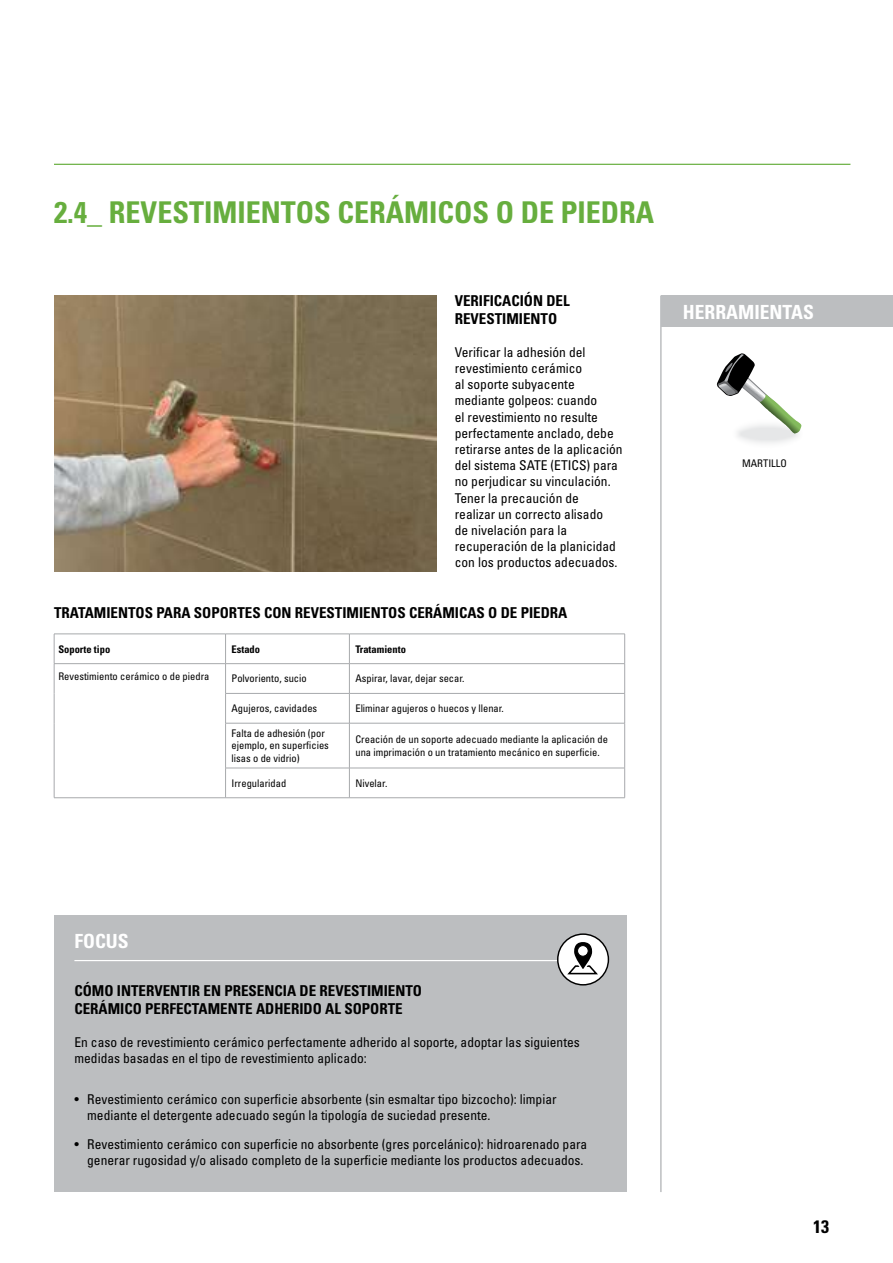
<style>
.page{position:relative;width:893px;height:1263px;background:#fff}
.page>*{position:absolute;margin:0;border:0;box-sizing:border-box;transform-origin:0 0}
.t1{font:700 condensed 30px "Univers LT Std";color:#67ae3e}
.t2{font:700 condensed 19.5px "Univers LT Std";color:#fff}
.t3{font:700 condensed 18px "Univers LT Std";color:#000}
.t4{font:700 condensed 15px/18px "Univers LT Std";color:#000}
.t5{font:condensed 13.5px/16.2px "Univers LT Std";color:#000}
.t6{font:condensed 10.5px/12.6px "Univers LT Std";color:#000}
.t7{font:700 condensed 10.5px "Univers LT Std";color:#000}
</style>
<div class="page">
<hr style="left:54px;top:164px;width:796px;height:1px;background:#67ae3e">
<img style="left:54px;top:296px;width:383px;height:276px">
<div style="left:732px;top:419px;width:72px;height:29px;background:#f2f2f3;border-radius:50%"></div>
<svg style="left:716px;top:353px;width:85px;height:81px"></svg>
<hr style="left:54px;top:634px;width:172px;height:1px;background:#a7a9ac">
<hr style="left:226px;top:634px;width:123px;height:1px;background:#a7a9ac">
<hr style="left:349px;top:634px;width:276px;height:1px;background:#a7a9ac">
<hr style="left:54px;top:663px;width:172px;height:1px;background:#a7a9ac">
<svg style="left:54px;top:634px;width:1px;height:59px"></svg>
<hr style="left:226px;top:663px;width:123px;height:1px;background:#a7a9ac">
<svg style="left:225px;top:635px;width:1px;height:58px"></svg>
<hr style="left:349px;top:663px;width:276px;height:1px;background:#a7a9ac">
<svg style="left:349px;top:635px;width:1px;height:58px"></svg>
<svg style="left:624px;top:634px;width:1px;height:59px"></svg>
<hr style="left:54px;top:693px;width:1px;height:30px;background:#a7a9ac">
<hr style="left:225px;top:693px;width:124px;height:1px;background:#a7a9ac">
<hr style="left:225px;top:693px;width:1px;height:30px;background:#a7a9ac">
<hr style="left:349px;top:693px;width:276px;height:1px;background:#a7a9ac">
<hr style="left:349px;top:693px;width:1px;height:30px;background:#a7a9ac">
<hr style="left:624px;top:693px;width:1px;height:30px;background:#a7a9ac">
<hr style="left:54px;top:723px;width:1px;height:45px;background:#a7a9ac">
<hr style="left:225px;top:723px;width:124px;height:1px;background:#a7a9ac">
<hr style="left:225px;top:723px;width:1px;height:45px;background:#a7a9ac">
<hr style="left:349px;top:723px;width:276px;height:1px;background:#a7a9ac">
<hr style="left:349px;top:723px;width:1px;height:45px;background:#a7a9ac">
<hr style="left:624px;top:723px;width:1px;height:45px;background:#a7a9ac">
<hr style="left:54px;top:768px;width:1px;height:30px;background:#a7a9ac">
<hr style="left:225px;top:768px;width:124px;height:1px;background:#a7a9ac">
<hr style="left:225px;top:768px;width:1px;height:30px;background:#a7a9ac">
<hr style="left:349px;top:768px;width:276px;height:1px;background:#a7a9ac">
<hr style="left:349px;top:768px;width:1px;height:30px;background:#a7a9ac">
<hr style="left:624px;top:768px;width:1px;height:30px;background:#a7a9ac">
<hr style="left:54px;top:797px;width:172px;height:1px;background:#a7a9ac">
<hr style="left:226px;top:797px;width:123px;height:1px;background:#a7a9ac">
<hr style="left:349px;top:797px;width:276px;height:1px;background:#a7a9ac">
<div style="left:54px;top:916px;width:573px;height:276px;background:#bcbec0"></div>
<hr style="left:74px;top:960px;width:532px;height:1px;background:#fff">
<svg style="left:558px;top:934px;width:50px;height:51px"></svg>
<div style="left:557px;top:933px;width:52px;height:52px;border:1px solid #000;border-radius:50%"></div>
<svg style="left:566px;top:939px;width:34px;height:36px"></svg>
<div style="left:578px;top:945px;width:10px;height:11px;background:#fff;border-radius:50%"></div>
<div style="left:577px;top:945px;width:11px;height:11px;border:1px solid #000;border-radius:50%"></div>
<div style="left:662px;top:296px;width:231px;height:31px;background:#bcbec0"></div>
<hr style="left:660px;top:296px;width:2px;height:896px;background:#bcbec0">
<h1 class="t1" style="left:54px;top:194px;width:602px">2.4_ REVESTIMIENTOS CERÁMICOS O DE PIEDRA</h1>
<p class="t4" style="left:455px;top:292px;width:117px">VERIFICACIÓN DEL<br>REVESTIMIENTO</p>
<p class="t5" style="left:455px;top:344px;width:169px">Verificar la adhesión del revestimiento cerámico<br>al soporte subyacente mediante golpeos: cuando<br>el revestimiento no resulte perfectamente anclado, debe retirarse antes de la aplicación del sistema SATE (ETICS) para no perjudicar su vinculación.<br>Tener la precaución de realizar un correcto alisado<br>de nivelación para la recuperación de la planicidad con los productos adecuados.</p>
<p class="t4" style="left:54px;top:604px;width:515px">TRATAMIENTOS PARA SOPORTES CON REVESTIMIENTOS CERÁMICAS O DE PIEDRA</p>
<p class="t7" style="left:58px;top:642px;width:53px">Soporte tipo</p>
<p class="t7" style="left:232px;top:642px;width:30px">Estado</p>
<p class="t7" style="left:355px;top:642px;width:52px">Tratamiento</p>
<p class="t6" style="left:58px;top:669px;width:153px">Revestimiento cerámico o de piedra</p>
<p class="t6" style="left:232px;top:672px;width:77px">Polvoriento, sucio</p>
<p class="t6" style="left:355px;top:672px;width:111px">Aspirar, lavar, dejar secar.</p>
<p class="t6" style="left:232px;top:702px;width:87px">Agujeros, cavidades</p>
<p class="t6" style="left:355px;top:702px;width:150px">Eliminar agujeros o huecos y llenar.</p>
<p class="t6" style="left:232px;top:727px;width:99px">Falta de adhesión (por ejemplo, en superficies lisas o de vidrio)</p>
<p class="t6" style="left:355px;top:733px;width:254px">Creación de un soporte adecuado mediante la aplicación de una imprimación o un tratamiento mecánico en superficie.</p>
<p class="t6" style="left:232px;top:776px;width:56px">Irregularidad</p>
<p class="t6" style="left:355px;top:776px;width:33px">Nivelar.</p>
<h2 class="t2" style="left:683px;top:300px;width:133px">HERRAMIENTAS</h2>
<p class="t6" style="left:742px;top:457px;width:46px">MARTILLO</p>
<h2 class="t2" style="left:74px;top:929px;width:56px">FOCUS</h2>
<p class="t4" style="left:74px;top:981px;width:349px">CÓMO INTERVENTIR EN PRESENCIA DE REVESTIMIENTO<br>CERÁMICO PERFECTAMENTE ADHERIDO AL SOPORTE</p>
<p class="t5" style="left:74px;top:1033px;width:507px">En caso de revestimiento cerámico perfectamente adherido al soporte, adoptar las siguientes medidas basadas en el tipo de revestimiento aplicado:</p>
<p class="t5" style="left:87px;top:1090px;width:471px;text-indent:-13px">• Revestimiento cerámico con superficie absorbente (sin esmaltar tipo bizcocho): limpiar mediante el detergente adecuado según la tipología de suciedad presente.</p>
<p class="t5" style="left:74px;top:1136px;width:514px;text-align:right">• Revestimiento cerámico con superficie no absorbente (gres porcelánico): hidroarenado para generar rugosidad y/o alisado completo de la superficie mediante los productos adecuados.</p>
<h3 class="t3" style="left:813px;top:1216px;width:17px">13</h3>
</div>
